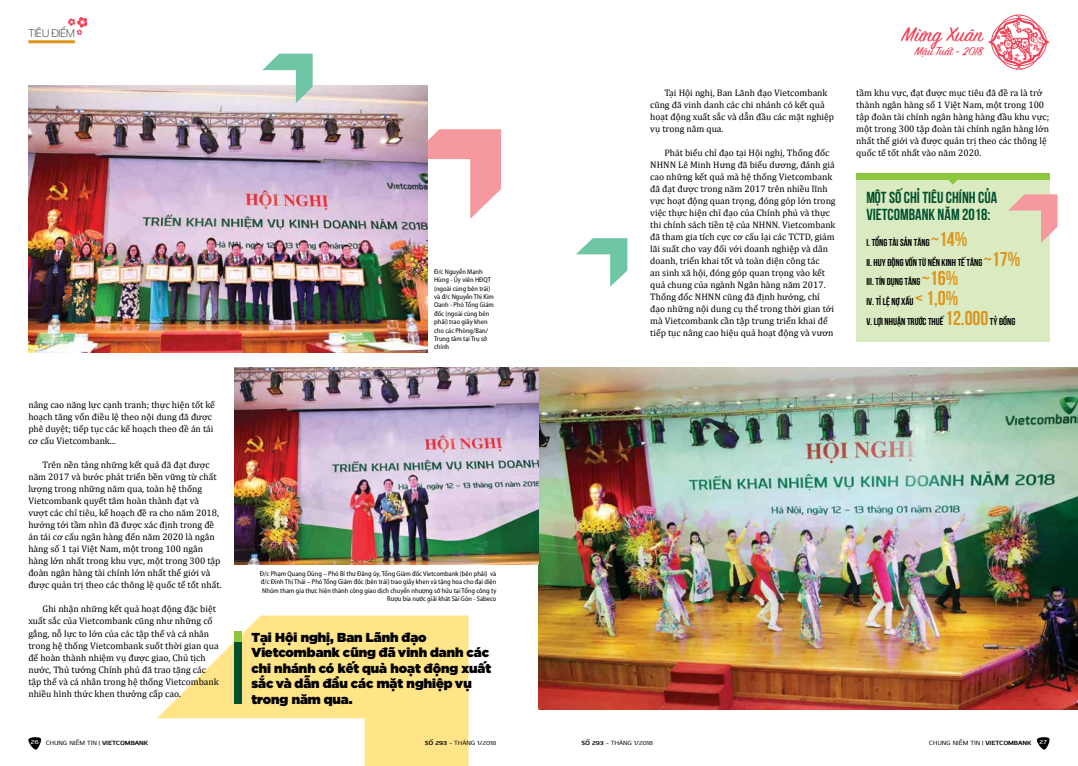
<style>
.page{position:relative;width:1078px;height:766px;background:#fff}
.page>*{position:absolute;margin:0;border:0;box-sizing:border-box;transform-origin:0 0}
.t1{font:22.6px "Sign Painter House Script";color:#ef4056}
.t2{font:16px/17.2px "UTM Bebas";color:#00502f}
.t3{font:13.3px "Sign Painter House Script";color:#ef4056}
.t4{font:900 13px/15.5px "i Ciel Gotham";color:#000}
.t5{font:100 11px "SFUI Display";color:#000}
.t6{font:10px/19.7px "UTM Bebas";color:#000}
.t7{font:9.5px/12px "Cambria";color:#000}
.t8{font:semi-condensed 7px/8.4px "Myriad Pro";color:#000}
.t9{font:500 6px "Kuro";letter-spacing:-.02em;color:#000}
.t10{font:600 6px "Kuro";color:#fff}
.s1{font-size:20px;color:#dd941b}
.s2{font-weight:600;color:#fff}
.s3{font-weight:700}
</style>
<div class="page">
<svg style="left:427px;top:129px;width:74px;height:90px"></svg>
<svg style="left:157px;top:615px;width:311px;height:150px;fill:#ffe588"></svg>
<img style="left:28px;top:85px;width:399px;height:267px">
<img style="left:539px;top:367px;width:538px;height:342px">
<img style="left:234px;top:367px;width:305px;height:197px">
<div style="left:234px;top:642px;width:7px;height:61px;background:#00502f"></div>
<div style="left:234px;top:631px;width:7px;height:11px;background:#8dc63f"></div>
<div style="left:856px;top:178px;width:193px;height:164px;background:#daebc1"></div>
<div style="left:856px;top:173px;width:193px;height:6px;background:#8dc63f"></div>
<svg style="left:947px;top:179px;width:10px;height:5px"></svg>
<svg style="left:1008px;top:194px;width:49px;height:49px"></svg>
<svg style="left:576px;top:238px;width:51px;height:48px"></svg>
<svg style="left:262px;top:54px;width:50px;height:49px"></svg>
<hr style="left:28px;top:40px;width:47px;height:3px;background:#dd941b">
<svg style="left:68px;top:17px;width:19px;height:18px"></svg>
<svg style="left:28px;top:737px;width:13px;height:12px"></svg>
<svg style="left:1036px;top:737px;width:13px;height:12px"></svg>
<svg style="left:988px;top:15px;width:61px;height:55px"></svg>
<p class="t5" style="left:28px;top:25px;width:48px">TIÊU ĐIỂM</p>
<p class="t7" style="left:28px;top:399px;width:188px">nâng cao năng lực cạnh tranh; thực hiện tốt kế hoạch tăng vốn điều lệ theo nội dung đã được phê duyệt; tiếp tục các kế hoạch theo đề án tái cơ cấu Vietcombank...</p>
<p class="t7" style="left:28px;top:459px;width:195px;text-indent:14px">Trên nền tảng những kết quả đã đạt được năm 2017 và bước phát triển bền vững từ chất lượng trong những năm qua, toàn hệ thống Vietcombank quyết tâm hoàn thành đạt và<br>vượt các chỉ tiêu, kế hoạch đề ra cho năm 2018, hướng tới tầm nhìn đã được xác định trong đề án tái cơ cấu ngân hàng đến năm 2020 là ngân hàng số 1 tại Việt Nam, một trong 100 ngân hàng lớn nhất trong khu vực, một trong 300 tập đoàn ngân hàng tài chính lớn nhất thế giới và được quản trị theo các thông lệ quốc tế tốt nhất.</p>
<p class="t7" style="left:28px;top:603px;width:192px;text-indent:14px">Ghi nhận những kết quả hoạt động đặc biệt xuất sắc của Vietcombank cũng như những cố gắng, nỗ lực to lớn của các tập thể và cá nhân trong hệ thống Vietcombank suốt thời gian qua để hoàn thành nhiệm vụ được giao, Chủ tịch nước, Thủ tướng Chính phủ đã trao tặng các tập thể và cá nhân trong hệ thống Vietcombank nhiều hình thức khen thưởng cấp cao.</p>
<p class="t8" style="left:434px;top:267px;width:61px">Đ/c Nguyễn Mạnh<br>Hùng - Ủy viên HĐQT (ngoài cùng bên trái) và đ/c Nguyễn Thị Kim<br>Oanh - Phó Tổng Giám đốc (ngoài cùng bên phải) trao giấy khen cho các Phòng/Ban/<br>Trung tâm tại Trụ sở chính</p>
<p class="t8" style="left:260px;top:569px;width:238px;text-align:right">Đ/c Phạm Quang Dũng – Phó Bí thư Đảng ủy, Tổng Giám đốc Vietcombank (bên phải) và đ/c Đinh Thị Thái – Phó Tổng Giám đốc (bên trái) trao giấy khen và tặng hoa cho đại diện Nhóm tham gia thực hiện thành công giao dịch chuyển nhượng sở hữu tại Tổng công ty Rượu bia nước giải khát Sài Gòn - Sabeco</p>
<h3 class="t4" style="left:251px;top:628px;width:241px">Tại Hội nghị, Ban Lãnh đạo<br>Vietcombank cũng đã vinh danh các chi nhánh có kết quả hoạt động xuất sắc và dẫn đầu các mặt nghiệp vụ trong năm qua.</h3>
<p class="t7" style="left:650px;top:87px;width:185px;text-indent:14px">Tại Hội nghị, Ban Lãnh đạo Vietcombank cũng đã vinh danh các chi nhánh có kết quả hoạt động xuất sắc và dẫn đầu các mặt nghiệp vụ trong năm qua.</p>
<p class="t7" style="left:650px;top:147px;width:187px;text-indent:14px">Phát biểu chỉ đạo tại Hội nghị, Thống đốc NHNN Lê Minh Hưng đã biểu dương, đánh giá cao những kết quả mà hệ thống Vietcombank đã đạt được trong năm 2017 trên nhiều lĩnh vực hoạt động quan trọng, đóng góp lớn trong việc thực hiện chỉ đạo của Chính phủ và thực thi chính sách tiền tệ của NHNN. Vietcombank đã tham gia tích cực cơ cấu lại các TCTD, giảm lãi suất cho vay đối với doanh nghiệp và dân doanh, triển khai tốt và toàn diện công tác<br>an sinh xã hội, đóng góp quan trọng vào kết quả chung của ngành Ngân hàng năm 2017.<br>Thống đốc NHNN cũng đã định hướng, chỉ đạo những nội dung cụ thể trong thời gian tới mà Vietcombank cần tập trung triển khai để tiếp tục nâng cao hiệu quả hoạt động và vươn</p>
<h1 class="t1" style="left:901px;top:20px;width:82px">Mừng Xuân</h1>
<h3 class="t3" style="left:914px;top:43px;width:69px">Mậu Tuất - 2018</h3>
<p class="t7" style="left:856px;top:87px;width:194px">tầm khu vực, đạt được mục tiêu đã đề ra là trở thành ngân hàng số 1 Việt Nam, một trong 100 tập đoàn tài chính ngân hàng hàng đầu khu vực; một trong 300 tập đoàn tài chính ngân hàng lớn nhất thế giới và được quản trị theo các thông lệ quốc tế tốt nhất vào năm 2020.</p>
<h2 class="t2" style="left:866px;top:187px;width:132px">MỘT SỐ CHỈ TIÊU CHÍNH CỦA<br>VIETCOMBANK NĂM 2018:</h2>
<p class="t6" style="left:866px;top:231px;width:155px">I. TỔNG TÀI SẢN TĂNG<span class="s1">~14%<br></span>II. HUY ĐỘNG VỐN TỪ NỀN KINH TẾ TĂNG<span class="s1">~17%<br></span>III. TÍN DỤNG TĂNG<span class="s1">~16%<br></span>IV. TỈ LỆ NỢ XẤU<span class="s1">&lt; 1,0%<br></span>V. LỢI NHUẬN TRƯỚC THUẾ<span class="s1">12.000</span>TỶ ĐỒNG</p>
<p class="t9" style="left:31px;top:738px;width:119px"><span class="s2">26</span> CHUNG NIỀM TIN | <span class="s3">VIETCOMBANK</span></p>
<p class="t9" style="left:425px;top:738px;width:73px"><span class="s3">SỐ 293</span> - THÁNG 1/2018</p>
<p class="t9" style="left:581px;top:738px;width:73px"><span class="s3">SỐ 293</span> - THÁNG 1/2018</p>
<p class="t9" style="left:928px;top:738px;width:104px">CHUNG NIỀM TIN | <span class="s3">VIETCOMBANK</span></p>
<p class="t10" style="left:1039px;top:737px;width:9px">27</p>
</div>
